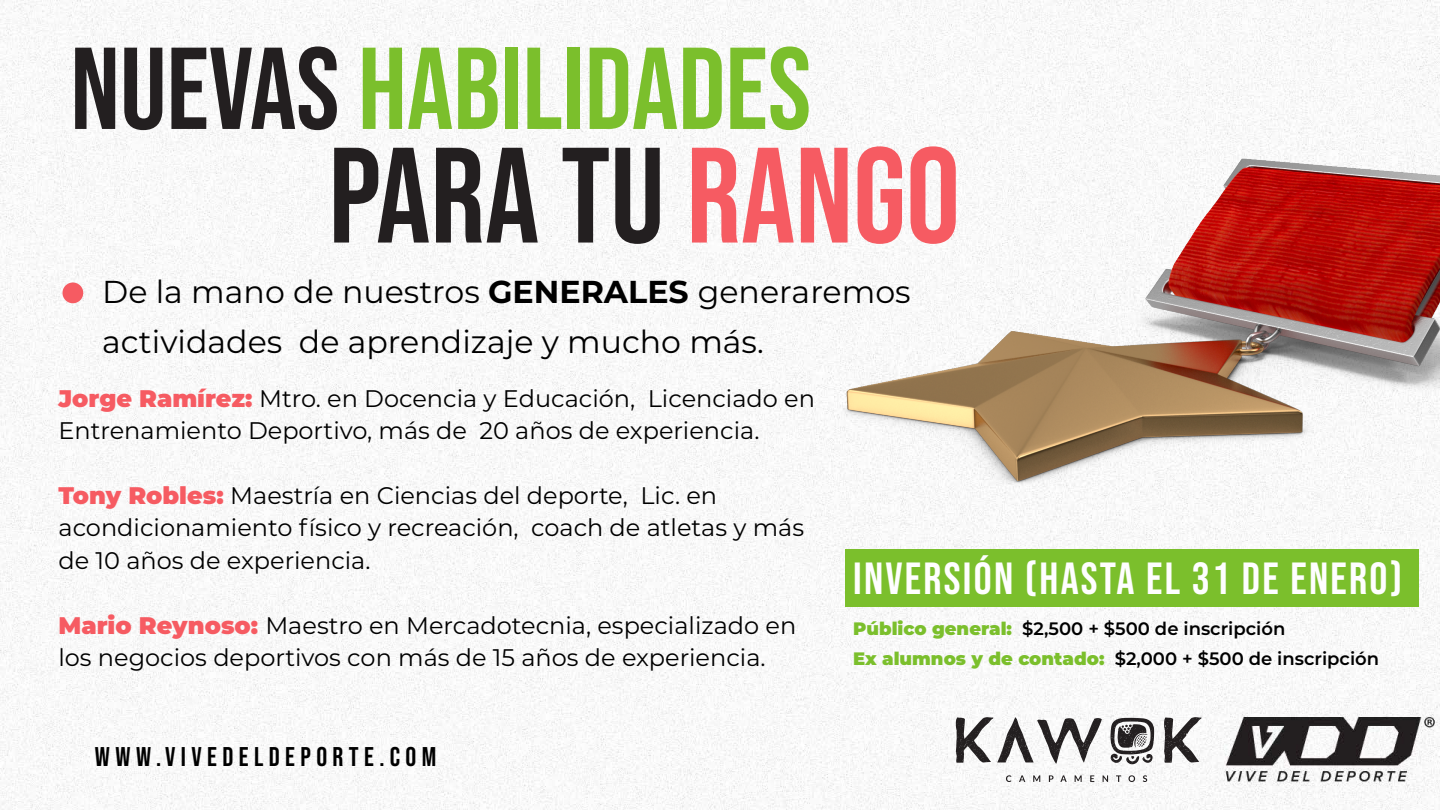
<style>
.page{position:relative;width:1440px;height:810px;background:#fff}
.page>*{position:absolute;margin:0;border:0;box-sizing:border-box;transform-origin:0 0}
.t1{font:135.45px "Bebas Neue";color:#231f20}
.t2{font:116.18px "Bebas Neue";color:#7bbf2c}
.t3{font:45px "Bebas Neue";letter-spacing:.05em;color:#fefefe}
.t4{font:31.65px/49.7px "Montserrat";color:#000}
.t5{font:27.08px "Bebas Neue";letter-spacing:.2em;color:#000}
.t6{font:24px/32.4px "Montserrat";color:#000}
.t7{font:600 18px/30px "Montserrat";color:#000}
.s1{color:#231f20}
.s2{color:#f65b62}
.s3{font-weight:700}
.s4{font-weight:900;color:#f65b62}
.s5{font-weight:900;color:#7bbf2c}
</style>
<div class="page">
<img style="left:0;top:0;width:1440px;height:810px">
<img style="left:766px;top:0;width:674px;height:702px">
<svg style="left:956px;top:717px;width:146px;height:47px"></svg>
<svg style="left:1006px;top:775px;width:6px;height:7px"></svg>
<svg style="left:1019px;top:775px;width:6px;height:7px"></svg>
<svg style="left:1033px;top:775px;width:7px;height:7px"></svg>
<svg style="left:1049px;top:775px;width:5px;height:7px"></svg>
<svg style="left:1060px;top:775px;width:7px;height:7px"></svg>
<svg style="left:1075px;top:775px;width:7px;height:7px"></svg>
<svg style="left:1090px;top:775px;width:4px;height:7px"></svg>
<svg style="left:1103px;top:775px;width:5px;height:7px"></svg>
<svg style="left:1116px;top:775px;width:5px;height:7px"></svg>
<svg style="left:1128px;top:775px;width:7px;height:7px"></svg>
<svg style="left:1143px;top:775px;width:4px;height:7px"></svg>
<svg style="left:1164px;top:717px;width:37px;height:46px"></svg>
<svg style="left:1109px;top:718px;width:45px;height:46px"></svg>
<div style="left:62px;top:283px;width:21px;height:20px;background:#f65b62;border-radius:50%"></div>
<div style="left:845px;top:550px;width:574px;height:57px;background:#7bbf2c"></div>
<h2 class="t2" style="left:70px;top:23px;width:742px"><span class="s1">NUEVAS</span> HABILIDADES</h2>
<h1 class="t1" style="left:329px;top:119px;width:633px">PARA TU <span class="s2">RANGO</span></h1>
<h3 class="t4" style="left:102px;top:266px;width:810px">De la mano de nuestros <span class="s3">GENERALES</span> generaremos actividades de aprendizaje y mucho más.</h3>
<p class="t6" style="left:58px;top:381px;width:758px"><span class="s4">Jorge Ramírez:</span> Mtro. en Docencia y Educación, Licenciado en<br>Entrenamiento Deportivo, más de 20 años de experiencia.</p>
<p class="t6" style="left:58px;top:478px;width:747px"><span class="s4">Tony Robles:</span> Maestría en Ciencias del deporte, Lic. en acondicionamiento físico y recreación, coach de atletas y más de 10 años de experiencia.</p>
<p class="t6" style="left:58px;top:608px;width:739px"><span class="s4">Mario Reynoso:</span> Maestro en Mercadotecnia, especializado en los negocios deportivos con más de 15 años de experiencia.</p>
<p class="t5" style="left:95px;top:741px;width:343px">WWW.VIVEDELDEPORTE.COM</p>
<h3 class="t3" style="left:853px;top:552px;width:551px">INVERSIÓN (HASTA EL 31 DE ENERO)</h3>
<p class="t7" style="left:853px;top:613px;width:528px"><span class="s5">Público general:</span> $2,500 + $500 de inscripción<br><span class="s5">Ex alumnos y de contado:</span> $2,000 + $500 de inscripción</p>
</div>
